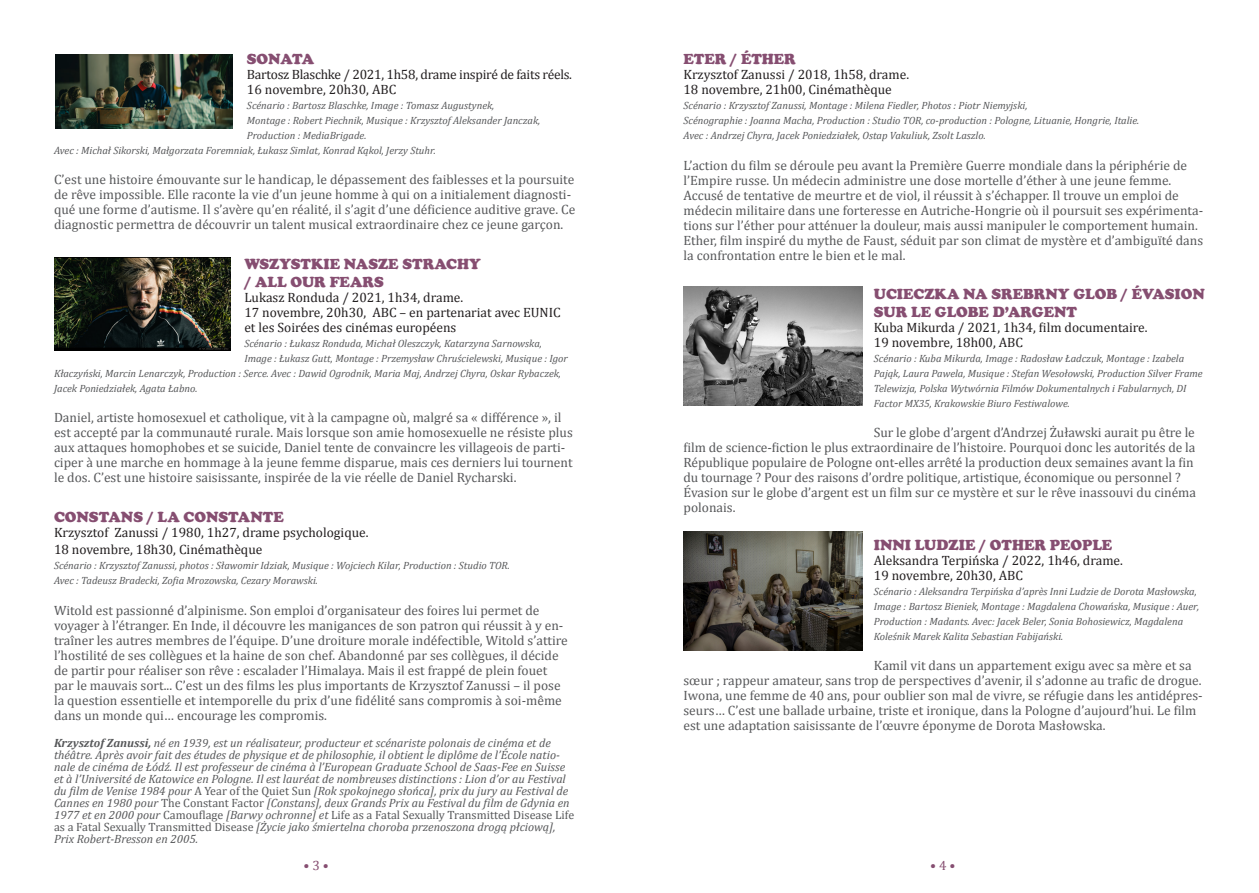
<style>
.page{position:relative;width:1259px;height:893px;background:#fff}
.page>*{position:absolute;margin:0;border:0;box-sizing:border-box;transform-origin:0 0}
.t1{font:900 15px/18px "Cooper";color:#864e71}
.t2{font:13.5px/15px "Cambria";color:#57585a}
.t3{font:13.5px/15px "Cambria";color:#231f20}
.t4{font:13.5px "Cambria";letter-spacing:-.02em;color:#231f20}
.t5{font:13.5px "Cambria";color:#864e71}
.t6{font:italic 12px/12px "Cambria";color:#57585a}
.t7{font:italic 10.5px/15px "Cambria";color:#57585a}
.s1{font-weight:700}
.s2{font-style:normal}
</style>
<div class="page">
<img style="left:55px;top:54px;width:177px;height:74px">
<img style="left:54px;top:257px;width:177px;height:94px">
<img style="left:683px;top:286px;width:179px;height:119px">
<img style="left:683px;top:531px;width:179px;height:120px">
<p class="t1" style="left:247px;top:50px;width:69px">SONATA</p>
<p class="t4" style="left:247px;top:66px;width:326px">Bartosz Blaschke / 2021, 1h58, drame inspiré de faits réels.</p>
<p class="t3" style="left:247px;top:82px;width:151px">16 novembre, 20h30, ABC</p>
<p class="t7" style="left:247px;top:97px;width:249px">Scénario : Bartosz Blaschke, Image : Tomasz Augustynek,</p>
<p class="t7" style="left:247px;top:112px;width:295px">Montage : Robert Piechnik, Musique : Krzysztof Aleksander Janczak,</p>
<p class="t7" style="left:247px;top:127px;width:121px">Production : MediaBrigade.</p>
<p class="t7" style="left:54px;top:142px;width:383px">Avec : Michał Sikorski, Małgorzata Foremniak, Łukasz Simlat, Konrad Kąkol, Jerzy Stuhr.</p>
<p class="t2" style="left:54px;top:172px;width:523px">C’est une histoire émouvante sur le handicap, le dépassement des faiblesses et la poursuite de rêve impossible. Elle raconte la vie d’un jeune homme à qui on a initialement diagnosti&shy;qué une forme d’autisme. Il s’avère qu’en réalité, il s’agit d’une déficience auditive grave. Ce diagnostic permettra de découvrir un talent musical extraordinaire chez ce jeune garçon.</p>
<p class="t1" style="left:244px;top:255px;width:238px">WSZYSTKIE NASZE STRACHY</p>
<p class="t1" style="left:244px;top:273px;width:141px">/ ALL OUR FEARS</p>
<p class="t3" style="left:244px;top:290px;width:318px">Lukasz Ronduda / 2021, 1h34, drame.<br>17 novembre, 20h30, ABC – en partenariat avec EUNIC et les Soirées des cinémas européens</p>
<p class="t7" style="left:244px;top:336px;width:299px">Scénario : Łukasz Ronduda, Michał Oleszczyk, Katarzyna Sarnowska,</p>
<p class="t7" style="left:244px;top:351px;width:325px">Image : Łukasz Gutt, Montage : Przemysław Chruścielewski, Musique : Igor</p>
<p class="t7" style="left:54px;top:366px;width:508px">Kłaczyński, Marcin Lenarczyk, Production : Serce. Avec : Dawid Ogrodnik, Maria Maj, Andrzej Chyra, Oskar Rybaczek,</p>
<p class="t7" style="left:54px;top:381px;width:145px">Jacek Poniedziałek, Agata Łabno.</p>
<p class="t2" style="left:54px;top:410px;width:520px">Daniel, artiste homosexuel et catholique, vit à la campagne où, malgré sa « différence », il est accepté par la communauté rurale. Mais lorsque son amie homosexuelle ne résiste plus aux attaques homophobes et se suicide, Daniel tente de convaincre les villageois de parti&shy;ciper à une marche en hommage à la jeune femme disparue, mais ces derniers lui tournent le dos. C’est une histoire saisissante, inspirée de la vie réelle de Daniel Rycharski.</p>
<p class="t1" style="left:54px;top:508px;width:231px">CONSTANS / LA CONSTANTE</p>
<p class="t3" style="left:54px;top:525px;width:316px">Krzysztof Zanussi / 1980, 1h27, drame psychologique.</p>
<p class="t3" style="left:54px;top:541px;width:210px">18 novembre, 18h30, Cinémathèque</p>
<p class="t7" style="left:54px;top:557px;width:457px">Scénario : Krzysztof Zanussi, photos : Sławomir Idziak, Musique : Wojciech Kilar, Production : Studio TOR.</p>
<p class="t7" style="left:54px;top:572px;width:265px">Avec : Tadeusz Bradecki, Zofia Mrozowska, Cezary Morawski.</p>
<p class="t2" style="left:54px;top:603px;width:515px">Witold est passionné d’alpinisme. Son emploi d’organisateur des foires lui permet de voyager à l’étranger. En Inde, il découvre les manigances de son patron qui réussit à y en&shy;traîner les autres membres de l’équipe. D’une droiture morale indéfectible, Witold s’attire l’hostilité de ses collègues et la haine de son chef. Abandonné par ses collègues, il décide de partir pour réaliser son rêve : escalader l’Himalaya. Mais il est frappé de plein fouet par le mauvais sort... C’est un des films les plus importants de Krzysztof Zanussi – il pose la question essentielle et intemporelle du prix d’une fidélité sans compromis à soi-même dans un monde qui… encourage les compromis.</p>
<p class="t6" style="left:54px;top:736px;width:522px"><span class="s1">Krzysztof Zanussi,</span> né en 1939, est un réalisateur, producteur et scénariste polonais de cinéma et de théâtre. Après avoir fait des études de physique et de philosophie, il obtient le diplôme de l’École natio&shy;nale de cinéma de Łódź. Il est professeur de cinéma à l’European Graduate School de Saas-Fee en Suisse et à l’Université de Katowice en Pologne. Il est lauréat de nombreuses distinctions : Lion d’or au Festival du film de Venise 1984 pour <span class="s2">A Year of the Quiet Sun</span> [Rok spokojnego słońca], prix du jury au Festival de Cannes en 1980 pour <span class="s2">The Constant Factor</span> [Constans], deux Grands Prix au Festival du film de Gdynia en 1977 et en 2000 pour <span class="s2">Camouflage</span> [Barwy ochronne] et <span class="s2">Life as a Fatal Sexually Transmitted Disease Life as a Fatal Sexually Transmitted Disease</span> [Życie jako śmiertelna choroba przenoszona drogą płciową], Prix Robert-Bresson en 2005.</p>
<p class="t1" style="left:683px;top:50px;width:114px">ETER / ÉTHER</p>
<p class="t3" style="left:683px;top:67px;width:227px">Krzysztof Zanussi / 2018, 1h58, drame.</p>
<p class="t3" style="left:683px;top:82px;width:210px">18 novembre, 21h00, Cinémathèque</p>
<p class="t7" style="left:683px;top:98px;width:457px">Scénario : Krzysztof Zanussi, Montage : Milena Fiedler, Photos : Piotr Niemyjski,<br>Scénographie : Joanna Macha, Production : Studio TOR, co-production : Pologne, Lituanie, Hongrie, Italie.<br>Avec : Andrzej Chyra, Jacek Poniedziałek, Ostap Vakuliuk, Zsolt Laszlo.</p>
<p class="t2" style="left:683px;top:158px;width:521px">L’action du film se déroule peu avant la Première Guerre mondiale dans la périphérie de l’Empire russe. Un médecin administre une dose mortelle d’éther à une jeune femme.<br>Accusé de tentative de meurtre et de viol, il réussit à s’échapper. Il trouve un emploi de médecin militaire dans une forteresse en Autriche-Hongrie où il poursuit ses expérimenta&shy;tions sur l’éther pour atténuer la douleur, mais aussi manipuler le comportement humain.<br>Ether, film inspiré du mythe de Faust, séduit par son climat de mystère et d’ambiguïté dans la confrontation entre le bien et le mal.</p>
<p class="t1" style="left:874px;top:285px;width:333px">UCIECZKA NA SREBRNY GLOB / ÉVASION<br>SUR LE GLOBE D’ARGENT</p>
<p class="t3" style="left:874px;top:320px;width:275px">Kuba Mikurda / 2021, 1h34, film documentaire.</p>
<p class="t3" style="left:874px;top:335px;width:151px">19 novembre, 18h00, ABC</p>
<p class="t7" style="left:874px;top:350px;width:330px">Scénario : Kuba Mikurda, Image : Radosław Ładczuk, Montage : Izabela Pająk, Laura Pawela, Musique : Stefan Wesołowski, Production Silver Frame Telewizja, Polska Wytwórnia Filmów Dokumentalnych i Fabularnych, DI Factor MX35, Krakowskie Biuro Festiwalowe.</p>
<p class="t2" style="left:683px;top:425px;width:514px;text-indent:190px">Sur le globe d’argent d’Andrzej Żuławski aurait pu être le film de science-fiction le plus extraordinaire de l’histoire. Pourquoi donc les autorités de la République populaire de Pologne ont-elles arrêté la production deux semaines avant la fin du tournage ? Pour des raisons d’ordre politique, artistique, économique ou personnel ?<br>Évasion sur le globe d’argent est un film sur ce mystère et sur le rêve inassouvi du cinéma polonais.</p>
<p class="t1" style="left:874px;top:536px;width:240px">INNI LUDZIE / OTHER PEOPLE</p>
<p class="t3" style="left:874px;top:553px;width:251px">Aleksandra Terpińska / 2022, 1h46, drame.</p>
<p class="t3" style="left:874px;top:568px;width:151px">19 novembre, 20h30, ABC</p>
<p class="t7" style="left:874px;top:584px;width:327px">Scénario : Aleksandra Terpińska d’après Inni Ludzie de Dorota Masłowska, Image : Bartosz Bieniek, Montage : Magdalena Chowańska, Musique : Auer, Production : Madants. Avec: Jacek Beler, Sonia Bohosiewicz, Magdalena Koleśnik Marek Kalita Sebastian Fabijański.</p>
<p class="t2" style="left:683px;top:658px;width:520px;text-indent:190px">Kamil vit dans un appartement exigu avec sa mère et sa sœur ; rappeur amateur, sans trop de perspectives d’avenir, il s’adonne au trafic de drogue.<br>Iwona, une femme de 40 ans, pour oublier son mal de vivre, se réfugie dans les antidépres&shy;seurs… C’est une ballade urbaine, triste et ironique, dans la Pologne d’aujourd’hui. Le film est une adaptation saisissante de l’œuvre éponyme de Dorota Masłowska.</p>
<p class="t5" style="left:303px;top:858px;width:27px">• 3 •</p>
<p class="t5" style="left:930px;top:858px;width:27px">• 4 •</p>
</div>
